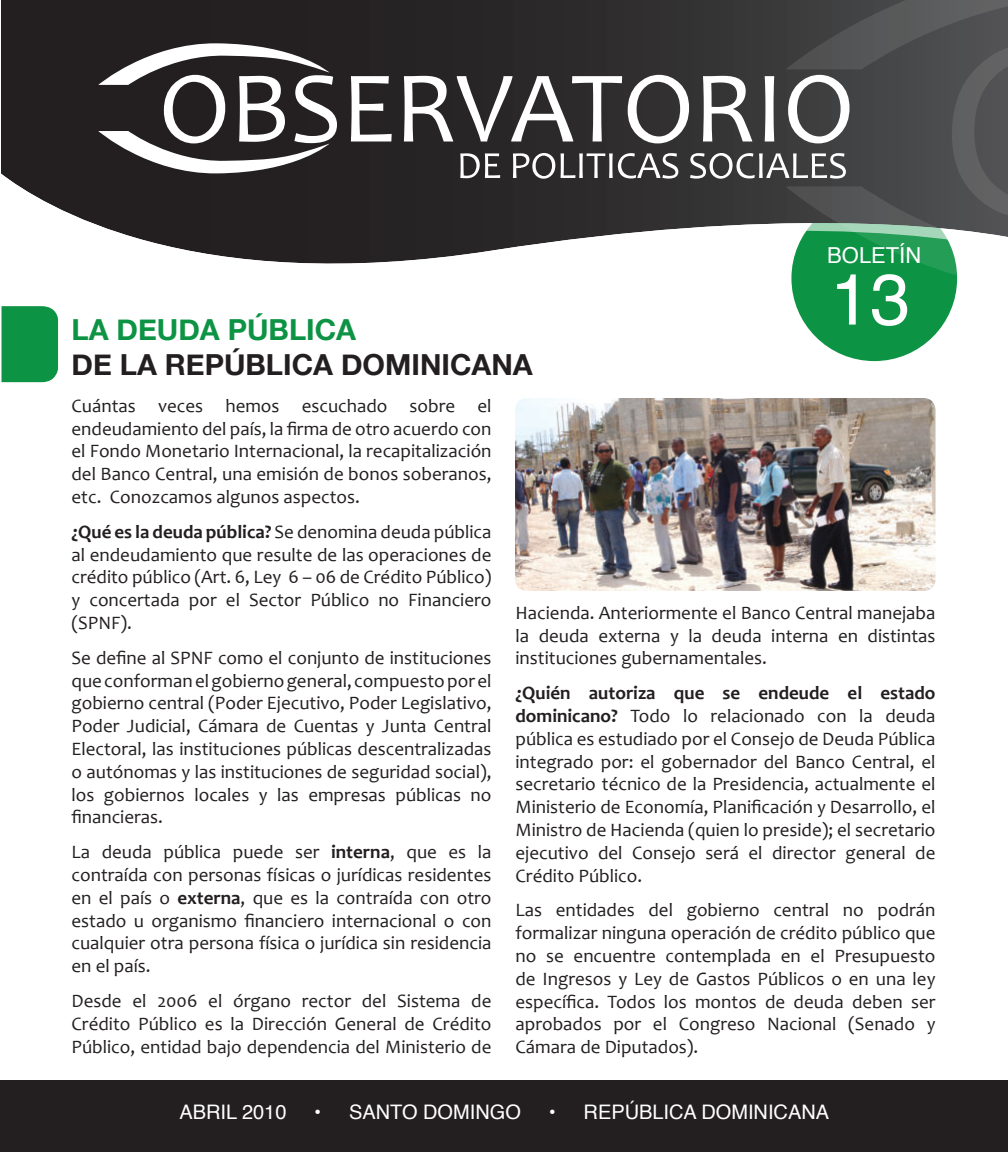
<style>
.page{position:relative;width:1008px;height:1152px;background:#fff}
.page>*{position:absolute;margin:0;border:0;box-sizing:border-box;transform-origin:0 0}
.t1{font:72px "Helvetica";color:#fff}
.t2{font:700 29px "Helvetica Neue";color:#231f20}
.t3{font:700 29px "Helvetica Neue";color:#0d9344}
.t4{font:22px "Helvetica";color:#fff}
.t5{font:20px "Helvetica";color:#fff}
.t6{font:19px/22.8px "Candara";color:#231f20;text-align:justify}
.s1{font-weight:700}
</style>
<div class="page">
<div style="left:791px;top:195px;width:166px;height:166px;background:#0d9344;border-radius:50%"></div>
<svg style="left:1px;top:0;width:955px;height:297px;fill:#242021"></svg>
<div style="left:0;top:1080px;width:1008px;height:72px;background:#231f20"></div>
<svg style="left:98px;top:43px;width:239px;height:131px"></svg>
<svg style="left:351px;top:76px;width:41px;height:66px"></svg>
<svg style="left:404px;top:0;width:604px;height:295px"></svg>
<div style="left:2px;top:306px;width:56px;height:76px;background:#0d9344"></div>
<img style="left:515px;top:398px;width:421px;height:193px">
<h2 class="t3" style="left:72px;top:313px;width:286px">LA DEUDA PÚBLICA</h2>
<h2 class="t2" style="left:72px;top:348px;width:463px">DE LA REPÚBLICA DOMINICANA</h2>
<p class="t4" style="left:827px;top:242px;width:96px">BOLETÍN</p>
<h1 class="t1" style="left:830px;top:258px;width:82px">13</h1>
<p class="t6" style="left:72px;top:396px;width:422px">Cuántas veces hemos escuchado sobre el endeudamiento del país, la firma de otro acuerdo con el Fondo Monetario Internacional, la recapitalización del Banco Central, una emisión de bonos soberanos, etc. Conozcamos algunos aspectos.</p>
<p class="t6" style="left:72px;top:522px;width:422px"><span class="s1">¿Qué es la deuda pública?</span> Se denomina deuda pública al endeudamiento que resulte de las operaciones de crédito público (Art. 6, Ley 6 – 06 de Crédito Público) y concertada por el Sector Público no Financiero (SPNF).</p>
<p class="t6" style="left:72px;top:646px;width:422px">Se define al SPNF como el conjunto de instituciones que conforman el gobierno general, compuesto por el gobierno central (Poder Ejecutivo, Poder Legislativo, Poder Judicial, Cámara de Cuentas y Junta Central Electoral, las instituciones públicas descentralizadas o autónomas y las instituciones de seguridad social), los gobiernos locales y las empresas públicas no financieras.</p>
<p class="t6" style="left:72px;top:842px;width:422px">La deuda pública puede ser <span class="s1">interna</span>, que es la contraída con personas físicas o jurídicas residentes en el país o <span class="s1">externa</span>, que es la contraída con otro estado u organismo financiero internacional o con cualquier otra persona física o jurídica sin residencia en el país.</p>
<p class="t6" style="left:72px;top:991px;width:421px">Desde el 2006 el órgano rector del Sistema de Crédito Público es la Dirección General de Crédito Público, entidad bajo dependencia del Ministerio de</p>
<p class="t6" style="left:516px;top:601px;width:422px">Hacienda. Anteriormente el Banco Central manejaba la deuda externa y la deuda interna en distintas instituciones gubernamentales.</p>
<p class="t6" style="left:516px;top:683px;width:422px"><span class="s1">¿Quién autoriza que se endeude el estado dominicano?</span> Todo lo relacionado con la deuda pública es estudiado por el Consejo de Deuda Pública integrado por: el gobernador del Banco Central, el secretario técnico de la Presidencia, actualmente el Ministerio de Economía, Planificación y Desarrollo, el Ministro de Hacienda (quien lo preside); el secretario ejecutivo del Consejo será el director general de Crédito Público.</p>
<p class="t6" style="left:516px;top:900px;width:422px">Las entidades del gobierno central no podrán formalizar ninguna operación de crédito público que no se encuentre contemplada en el Presupuesto de Ingresos y Ley de Gastos Públicos o en una ley específica. Todos los montos de deuda deben ser aprobados por el Congreso Nacional (Senado y Cámara de Diputados).</p>
<p class="t5" style="left:179px;top:1097px;width:109px">ABRIL 2010</p>
<p class="t5" style="left:314px;top:1097px;width:208px">• SANTO DOMINGO</p>
<p class="t5" style="left:549px;top:1097px;width:282px">• REPÚBLICA DOMINICANA</p>
</div>
